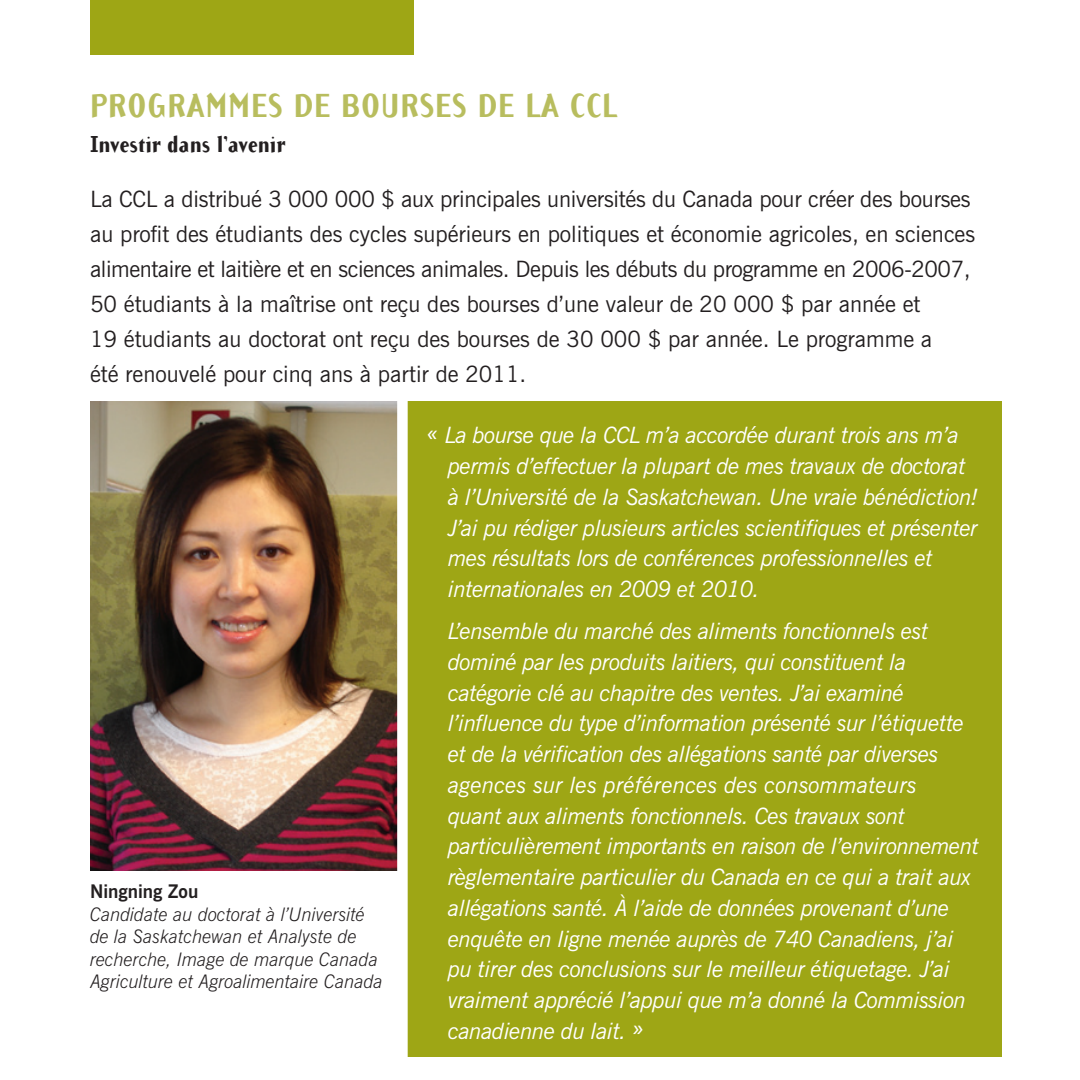
<style>
.page{position:relative;width:1080px;height:1080px;background:#fff}
.page>*{position:absolute;margin:0;border:0;box-sizing:border-box;transform-origin:0 0}
.t1{font:700 32.5px "Arbitrary";letter-spacing:.03em;color:#b8bd5e}
.t2{font:italic 22.5px/30.8px "News Gothic BT";letter-spacing:-.025em;color:#fff}
.t3{font:22.5px/35px "News Gothic BT";color:#231f20}
.t4{font:700 22.5px "Arbitrary";color:#231f20}
.t5{font:italic 300 18.75px/22.5px "News Gothic BT";color:#231f20}
.t6{font:700 18.75px "News Gothic BT";color:#231f20}
.s1{font-size:27.5px}
</style>
<div class="page">
<img style="left:90px;top:402px;width:307px;height:469px">
<div style="left:408px;top:402px;width:594px;height:655px;background:#9ea615"></div>
<div style="left:90px;top:0;width:324px;height:55px;background:#9ea615"></div>
<h1 class="t1" style="left:90px;top:85px;width:328px">PROGRAMMES DE BOURSES</h1>
<h1 class="t1" style="left:478px;top:85px;width:141px">DE LA CCL</h1>
<p class="t4" style="left:90px;top:129px;width:197px">INVESTIR DANS L’AVENIR</p>
<p class="t3" style="left:90px;top:181px;width:887px">La CCL a distribué 3 000 000 $ aux principales universités du Canada pour créer des bourses au profit des étudiants des cycles supérieurs en politiques et économie agricoles, en sciences alimentaire et laitière et en sciences animales. Depuis les débuts du programme en 2006-2007, 50 étudiants à la maîtrise ont reçu des bourses d’une valeur de 20 000 $ par année et<br>19 étudiants au doctorat ont reçu des bourses de 30 000 $ par année. Le programme a<br>été renouvelé pour cinq ans à partir de 2011.</p>
<p class="t6" style="left:90px;top:880px;width:110px">Ningning Zou</p>
<p class="t5" style="left:90px;top:903px;width:295px">Candidate au doctorat à l’Université de la Saskatchewan et Analyste de recherche, Image de marque Canada Agriculture et Agroalimentaire Canada</p>
<p class="t2" style="left:448px;top:420px;width:532px;text-indent:-22px"><span class="s1">«</span> La bourse que la CCL m’a accordée durant trois ans m’a permis d’effectuer la plupart de mes travaux de doctorat à l’Université de la Saskatchewan. Une vraie bénédiction!<br>J’ai pu rédiger plusieurs articles scientifiques et présenter mes résultats lors de conférences professionnelles et internationales en 2009 et 2010.</p>
<p class="t2" style="left:448px;top:615px;width:533px">L’ensemble du marché des aliments fonctionnels est dominé par les produits laitiers, qui constituent la catégorie clé au chapitre des ventes. J’ai examiné l’influence du type d’information présenté sur l’étiquette et de la vérification des allégations santé par diverses agences sur les préférences des consommateurs<br>quant aux aliments fonctionnels. Ces travaux sont particulièrement importants en raison de l’environnement règlementaire particulier du Canada en ce qui a trait aux allégations santé. À l’aide de données provenant d’une enquête en ligne menée auprès de 740 Canadiens, j’ai pu tirer des conclusions sur le meilleur étiquetage. J’ai vraiment apprécié l’appui que m’a donné la Commission canadienne du lait. <span class="s1">»</span></p>
</div>
